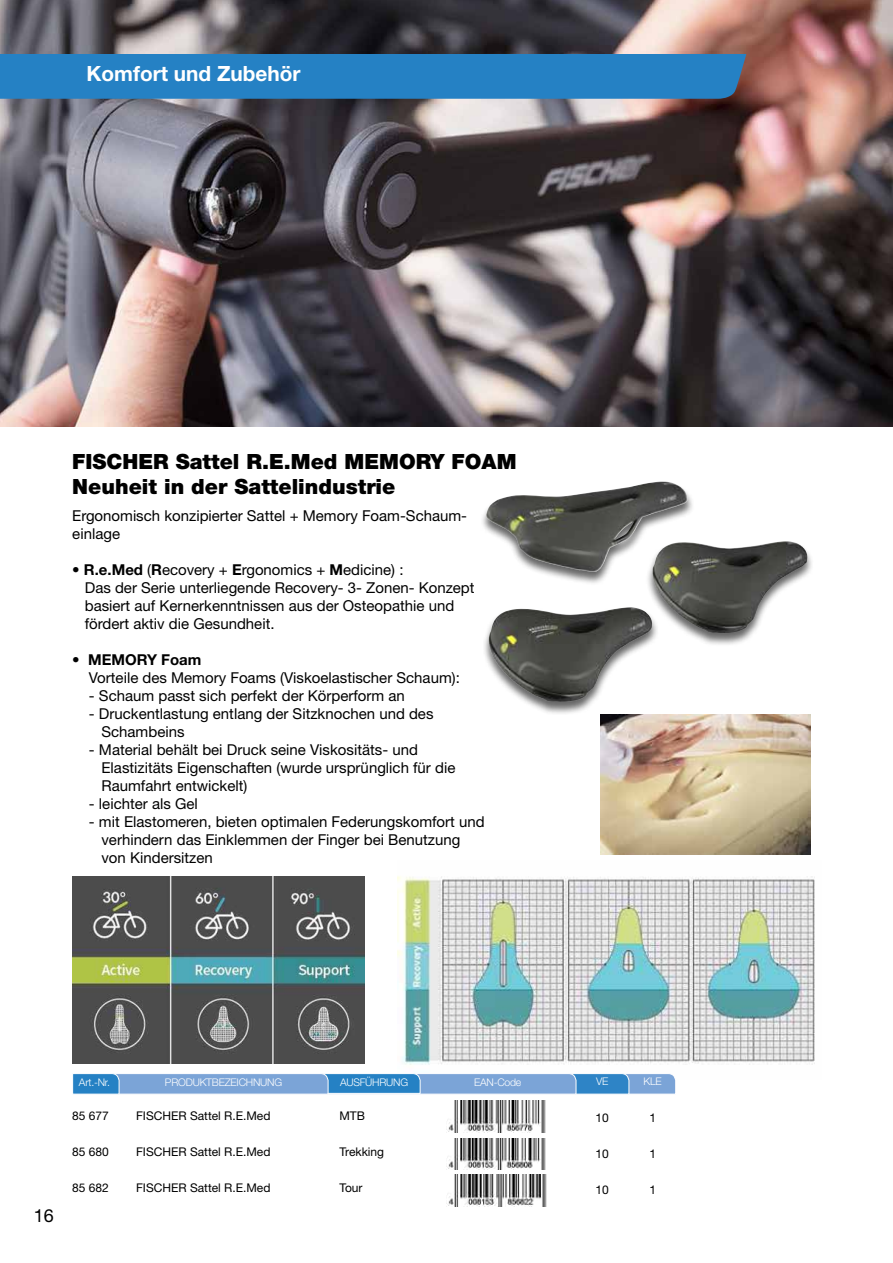
<style>
.page{position:relative;width:893px;height:1263px;background:#fff}
.page>*{position:absolute;margin:0;border:0;box-sizing:border-box;transform-origin:0 0}
.t1{font:900 21px/25.2px "Helvetica Neue LT Std";color:#000}
.t2{font:700 21px "Helvetica Neue LT Std";color:#fff}
.t3{font:18px "Helvetica Neue LT Std";color:#000}
.t4{font:15px/18px "Helvetica Neue LT Std";color:#000}
.t5{font:12px "Helvetica Neue LT Std";color:#000}
.t6{font:300 10.5px "Helvetica Neue LT Std";letter-spacing:-.02em;color:#fff}
.s1{font-weight:700}
</style>
<div class="page">
<img style="left:0;top:0;width:893px;height:427px">
<div style="left:0;top:54px;width:746px;height:45px;background:#2581c4"></div>
<img style="left:397px;top:876px;width:418px;height:189px">
<img style="left:72px;top:876px;width:293px;height:187px">
<img style="left:600px;top:714px;width:211px;height:140px">
<div style="left:480px;top:481px;width:214px;height:104px;background:#000;opacity:.6"></div>
<img style="left:486px;top:482px;width:202px;height:90px">
<div style="left:482px;top:607px;width:177px;height:108px;background:#000;opacity:.6"></div>
<img style="left:489px;top:607px;width:164px;height:95px">
<div style="left:645px;top:541px;width:169px;height:106px;background:#000;opacity:.6"></div>
<img style="left:652px;top:541px;width:155px;height:92px">
<svg style="left:72px;top:1073px;width:604px;height:22px;background:#74a5d6"></svg>
<img style="left:446px;top:1100px;width:100px;height:32px">
<img style="left:446px;top:1138px;width:100px;height:32px">
<img style="left:447px;top:1174px;width:100px;height:32px">
<h1 class="t2" style="left:87px;top:61px;width:216px">Komfort und Zubehör</h1>
<h1 class="t1" style="left:72px;top:449px;width:446px">FISCHER Sattel R.E.Med MEMORY FOAM<br>Neuheit in der Sattelindustrie</h1>
<p class="t4" style="left:72px;top:506px;width:396px">Ergonomisch konzipierter Sattel + Memory Foam-Schaum&shy;einlage</p>
<p class="t4" style="left:85px;top:560px;width:391px;text-indent:-13px">• <span class="s1">R.e.Med</span> (<span class="s1">R</span>ecovery + <span class="s1">E</span>rgonomics + <span class="s1">M</span>edicine) :<br>Das der Serie unterliegende Recovery- 3- Zonen- Konzept basiert auf Kernerkenntnissen aus der Osteopathie und fördert aktiv die Gesundheit.</p>
<p class="t4" style="left:89px;top:650px;width:372px;text-indent:-17px">• <span class="s1">MEMORY Foam<br></span>Vorteile des Memory Foams (Viskoelastischer Schaum):</p>
<p class="t4" style="left:89px;top:686px;width:317px">- Schaum passt sich perfekt der Körperform an</p>
<p class="t4" style="left:101px;top:704px;width:334px;text-indent:-13px">- Druckentlastung entlang der Sitzknochen und des<br>Schambeins</p>
<p class="t4" style="left:101px;top:740px;width:355px;text-indent:-13px">- Material behält bei Druck seine Viskositäts- und<br>Elastizitäts Eigenschaften (wurde ursprünglich für die<br>Raumfahrt entwickelt)</p>
<p class="t4" style="left:89px;top:794px;width:110px">- leichter als Gel</p>
<p class="t4" style="left:101px;top:812px;width:385px;text-indent:-13px">- mit Elastomeren, bieten optimalen Federungskomfort und verhindern das Einklemmen der Finger bei Benutzung von Kindersitzen</p>
<p class="t3" style="left:34px;top:1205px;width:22px">16</p>
<p class="t6" style="left:79px;top:1075px;width:33px">Art.-Nr.</p>
<p class="t6" style="left:165px;top:1075px;width:119px">PRODUKTBEZEICHNUNG</p>
<p class="t6" style="left:340px;top:1075px;width:70px">AUSFÜHRUNG</p>
<p class="t6" style="left:474px;top:1075px;width:49px">EAN-Code</p>
<p class="t6" style="left:596px;top:1075px;width:14px">VE</p>
<p class="t6" style="left:644px;top:1075px;width:20px">KLE</p>
<p class="t5" style="left:72px;top:1109px;width:38px">85 677</p>
<p class="t5" style="left:72px;top:1145px;width:38px">85 680</p>
<p class="t5" style="left:72px;top:1181px;width:38px">85 682</p>
<p class="t5" style="left:136px;top:1109px;width:136px">FISCHER Sattel R.E.Med</p>
<p class="t5" style="left:136px;top:1145px;width:136px">FISCHER Sattel R.E.Med</p>
<p class="t5" style="left:136px;top:1181px;width:136px">FISCHER Sattel R.E.Med</p>
<p class="t5" style="left:339px;top:1109px;width:27px">MTB</p>
<p class="t5" style="left:339px;top:1145px;width:46px">Trekking</p>
<p class="t5" style="left:339px;top:1181px;width:25px">Tour</p>
<p class="t5" style="left:595px;top:1111px;width:15px">10</p>
<p class="t5" style="left:595px;top:1147px;width:15px">10</p>
<p class="t5" style="left:595px;top:1183px;width:15px">10</p>
<p class="t5" style="left:649px;top:1111px;width:8px">1</p>
<p class="t5" style="left:649px;top:1147px;width:8px">1</p>
<p class="t5" style="left:649px;top:1183px;width:8px">1</p>
</div>
